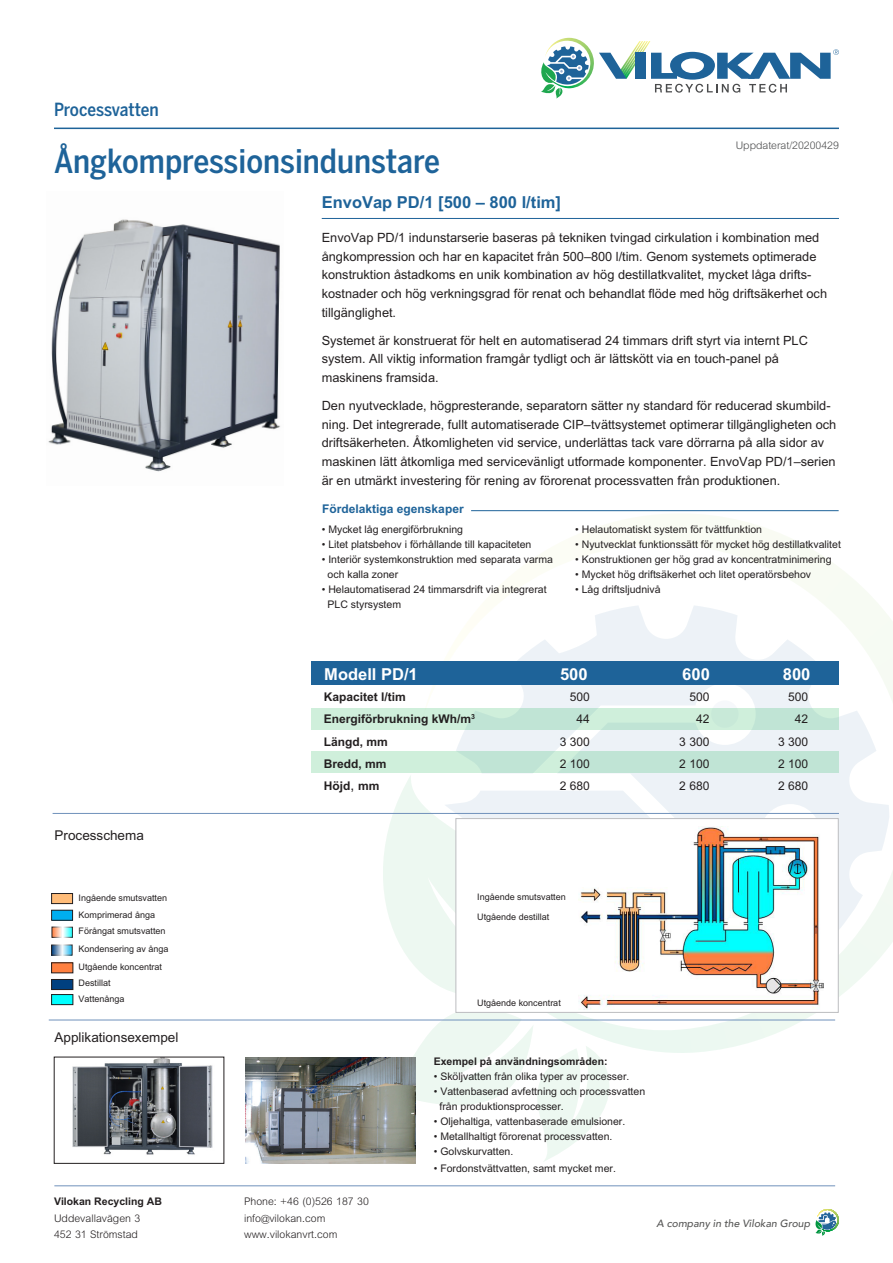
<style>
.page{position:relative;width:893px;height:1263px;background:#fff}
.page>*{position:absolute;margin:0;border:0;box-sizing:border-box;transform-origin:0 0}
.t1{font:500 33px "Benton Sans Cond";color:#1e6399}
.t2{font:500 18px "Benton Sans Cond";letter-spacing:-.005em;color:#1e6399}
.t3{font:700 16.5px "M Arial";color:#1e6399}
.t4{font:700 16.5px "M Arial";color:#fff}
.t5{font:13.5px "M Arial";color:#231f20}
.t6{font:12.75px/18.8px "M Arial";color:#231f20}
.t7{font:700 12px "M Arial";color:#231f20}
.t8{font:12px/22.2px "M Arial";color:#231f20;text-align:right}
.t9{font:700 12px "M Arial";color:#1e6399}
.t10{font:10.5px "M Arial";color:#231f20}
.t11{font:300 10.5px "M Arial";color:#231f20}
.t12{font:700 10.5px "M Arial";color:#231f20}
.t13{font:italic 500 10.5px "Avenir";color:#575756}
.t14{font:300 10.5px "M Arial";color:#4b4c4d}
.t15{font:9px "M Arial";color:#231f20}
.s1{font-weight:400;font-size:13.95px}
</style>
<div class="page">
<svg style="left:422px;top:514px;width:471px;height:539px"></svg>
<svg style="left:413px;top:1013px;width:197px;height:149px"></svg>
<svg style="left:378px;top:774px;width:200px;height:255px;fill:#edf8f7"></svg>
<div style="left:455px;top:818px;width:384px;height:195px;background:#fff;border:1px solid #bcbdc0"></div>
<svg style="left:541px;top:38px;width:298px;height:61px"></svg>
<svg style="left:815px;top:1209px;width:24px;height:27px"></svg>
<hr style="left:54px;top:128px;width:785px;height:1px;background:#1e6399">
<img style="left:48px;top:219px;width:232px;height:253px">
<hr style="left:322px;top:218px;width:517px;height:1px;background:#1e6399">
<hr style="left:471px;top:510px;width:368px;height:1px;background:#1e6399">
<div style="left:312px;top:752px;width:527px;height:21px;background:linear-gradient(to right,#cfefdb,#bce1d3)"></div>
<div style="left:312px;top:708px;width:527px;height:22px;background:linear-gradient(to right,#ceeedb,#c4e7d6)"></div>
<div style="left:312px;top:661px;width:527px;height:24px;background:#1e6399"></div>
<hr style="left:53px;top:813px;width:786px;height:1px;background:#7091bb">
<img style="left:72px;top:1059px;width:141px;height:96px">
<img style="left:245px;top:1057px;width:170px;height:106px">
<div style="left:52px;top:893px;width:21px;height:10px;background:#ffbc79"></div>
<div style="left:51px;top:893px;width:22px;height:11px;border:1px solid #231f20"></div>
<div style="left:52px;top:910px;width:21px;height:10px;background:#00aeef"></div>
<div style="left:51px;top:910px;width:22px;height:10px;border:1px solid #231f20"></div>
<svg style="left:64px;top:929px;width:7px;height:6px"></svg>
<svg style="left:54px;top:929px;width:6px;height:6px"></svg>
<div style="left:52px;top:963px;width:21px;height:10px;background:#ff8040"></div>
<div style="left:52px;top:979px;width:21px;height:10px;background:#004080"></div>
<div style="left:51px;top:979px;width:22px;height:11px;border:1px solid #231f20"></div>
<div style="left:52px;top:994px;width:21px;height:11px;background:#0ff"></div>
<div style="left:51px;top:994px;width:22px;height:11px;border:1px solid #231f20"></div>
<svg style="left:53px;top:947px;width:8px;height:6px"></svg>
<div style="left:51px;top:945px;width:12px;height:10px;border:1px solid #231f20"></div>
<svg style="left:63px;top:947px;width:7px;height:6px"></svg>
<img style="left:578px;top:827px;width:246px;height:183px">
<hr style="left:54px;top:1185px;width:781px;height:1px;background:#7091bb">
<hr style="left:49px;top:1020px;width:786px;height:1px;background:#7091bb">
<p class="t2" style="left:54px;top:99px;width:106px">Processvatten</p>
<p class="t1" style="left:54px;top:142px;width:388px">Ångkompressionsindunstare</p>
<p class="t14" style="left:736px;top:139px;width:105px">Uppdaterat/20200429</p>
<p class="t3" style="left:322px;top:192px;width:241px">EnvoVap PD/1 [500 – 800 l/tim]</p>
<p class="t6" style="left:322px;top:228px;width:507px">EnvoVap PD/1 indunstarserie baseras på tekniken tvingad cirkulation i kombination med ångkompression och har en kapacitet från 500–800 l/tim. Genom systemets optimerade konstruktion åstadkoms en unik kombination av hög destillatkvalitet, mycket låga drifts&shy;kostnader och hög verkningsgrad för renat och behandlat flöde med hög driftsäkerhet och tillgänglighet.</p>
<p class="t6" style="left:322px;top:331px;width:488px">Systemet är konstruerat för helt en automatiserad 24 timmars drift styrt via internt PLC system. All viktig information framgår tydligt och är lättskött via en touch-panel på maskinens framsida.</p>
<p class="t6" style="left:322px;top:396px;width:516px">Den nyutvecklade, högpresterande, separatorn sätter ny standard för reducerad skumbild&shy;ning. Det integrerade, fullt automatiserade CIP–tvättsystemet optimerar tillgängligheten och driftsäkerheten. Åtkomligheten vid service, underlättas tack vare dörrarna på alla sidor av maskinen lätt åtkomliga med servicevänligt utformade komponenter. EnvoVap PD/1–serien är en utmärkt investering för rening av förorenat processvatten från produktionen.</p>
<p class="t10" style="left:322px;top:524px;width:143px">• Mycket låg energiförbrukning</p>
<p class="t10" style="left:322px;top:539px;width:211px">• Litet platsbehov i förhållande till kapaciteten</p>
<p class="t10" style="left:322px;top:554px;width:233px">• Interiör systemkonstruktion med separata varma</p>
<p class="t10" style="left:328px;top:569px;width:72px">och kalla zoner</p>
<p class="t10" style="left:322px;top:584px;width:226px">• Helautomatiserad 24 timmarsdrift via integrerat</p>
<p class="t10" style="left:328px;top:599px;width:75px">PLC styrsystem</p>
<p class="t9" style="left:322px;top:502px;width:143px">Fördelaktiga egenskaper</p>
<p class="t10" style="left:575px;top:524px;width:188px">• Helautomatiskt system för tvättfunktion</p>
<p class="t10" style="left:575px;top:539px;width:267px">• Nyutvecklat funktionssätt för mycket hög destillatkvalitet</p>
<p class="t10" style="left:575px;top:554px;width:258px">• Konstruktionen ger hög grad av koncentratminimering</p>
<p class="t10" style="left:575px;top:569px;width:237px">• Mycket hög driftsäkerhet och litet operatörsbehov</p>
<p class="t10" style="left:575px;top:584px;width:87px">• Låg driftsljudnivå</p>
<p class="t4" style="left:324px;top:664px;width:95px">Modell PD/1</p>
<p class="t4" style="left:560px;top:664px;width:29px">500</p>
<p class="t4" style="left:682px;top:664px;width:29px">600</p>
<p class="t4" style="left:783px;top:664px;width:29px">800</p>
<p class="t5" style="left:55px;top:827px;width:91px">Processchema</p>
<p class="t15" style="left:79px;top:892px;width:90px">Ingående smutsvatten</p>
<p class="t15" style="left:79px;top:909px;width:78px">Komprimerad ånga</p>
<p class="t15" style="left:79px;top:925px;width:89px">Förångat smutsvatten</p>
<p class="t15" style="left:79px;top:943px;width:92px">Kondensering av ånga</p>
<p class="t15" style="left:79px;top:962px;width:85px">Utgående koncentrat</p>
<p class="t15" style="left:79px;top:978px;width:34px">Destillat</p>
<p class="t15" style="left:79px;top:993px;width:48px">Vattenånga</p>
<p class="t5" style="left:55px;top:1029px;width:125px">Applikationsexempel</p>
<p class="t12" style="left:54px;top:1195px;width:109px">Vilokan Recycling AB</p>
<p class="t11" style="left:54px;top:1212px;width:88px">Uddevallavägen 3</p>
<p class="t11" style="left:54px;top:1228px;width:86px">452 31 Strömstad</p>
<p class="t7" style="left:324px;top:690px;width:84px">Kapacitet l/tim</p>
<p class="t7" style="left:324px;top:712px;width:153px">Energiförbrukning kWh/m<sup>3</sup></p>
<p class="t7" style="left:324px;top:734px;width:66px">Längd, mm</p>
<p class="t7" style="left:324px;top:756px;width:64px">Bredd, mm</p>
<p class="t7" style="left:324px;top:779px;width:57px">Höjd<span class="s1">,</span> mm</p>
<p class="t8" style="left:570px;top:686px;width:22px">500</p>
<p class="t8" style="left:577px;top:708px;width:15px">44</p>
<p class="t8" style="left:560px;top:730px;width:32px">3 300</p>
<p class="t8" style="left:560px;top:752px;width:32px">2 100</p>
<p class="t8" style="left:560px;top:774px;width:32px">2 680</p>
<p class="t8" style="left:689px;top:686px;width:22px">500</p>
<p class="t8" style="left:696px;top:708px;width:15px">42</p>
<p class="t8" style="left:679px;top:730px;width:32px">3 300</p>
<p class="t8" style="left:679px;top:752px;width:32px">2 100</p>
<p class="t8" style="left:679px;top:774px;width:32px">2 680</p>
<p class="t8" style="left:788px;top:686px;width:22px">500</p>
<p class="t8" style="left:778px;top:708px;width:32px">42<br>3 300</p>
<p class="t8" style="left:778px;top:752px;width:32px">2 100</p>
<p class="t8" style="left:778px;top:774px;width:32px">2 680</p>
<p class="t11" style="left:244px;top:1195px;width:126px">Phone: +46 (0)526 187 30</p>
<p class="t11" style="left:244px;top:1212px;width:83px">info@vilokan.com</p>
<p class="t11" style="left:244px;top:1228px;width:95px">www.vilokanvrt.com</p>
<p class="t15" style="left:477px;top:892px;width:90px">Ingående smutsvatten</p>
<p class="t15" style="left:477px;top:912px;width:74px">Utgående destillat</p>
<p class="t15" style="left:477px;top:997px;width:85px">Utgående koncentrat</p>
<p class="t12" style="left:434px;top:1055px;width:175px">Exempel på användningsområden:</p>
<p class="t10" style="left:434px;top:1070px;width:197px">• Sköljvatten från olika typer av processer.</p>
<p class="t10" style="left:434px;top:1085px;width:213px">• Vattenbaserad avfettning och processvatten</p>
<p class="t10" style="left:440px;top:1100px;width:126px">från produktionsprocesser.</p>
<p class="t10" style="left:434px;top:1115px;width:193px">• Oljehaltiga, vattenbaserade emulsioner.</p>
<p class="t10" style="left:434px;top:1130px;width:180px">• Metallhaltigt förorenat processvatten.</p>
<p class="t10" style="left:434px;top:1145px;width:81px">• Golvskurvatten.</p>
<p class="t10" style="left:434px;top:1162px;width:184px">• Fordonstvättvatten, samt mycket mer.</p>
<p class="t13" style="left:656px;top:1217px;width:155px">A company in the Vilokan Group</p>
</div>
